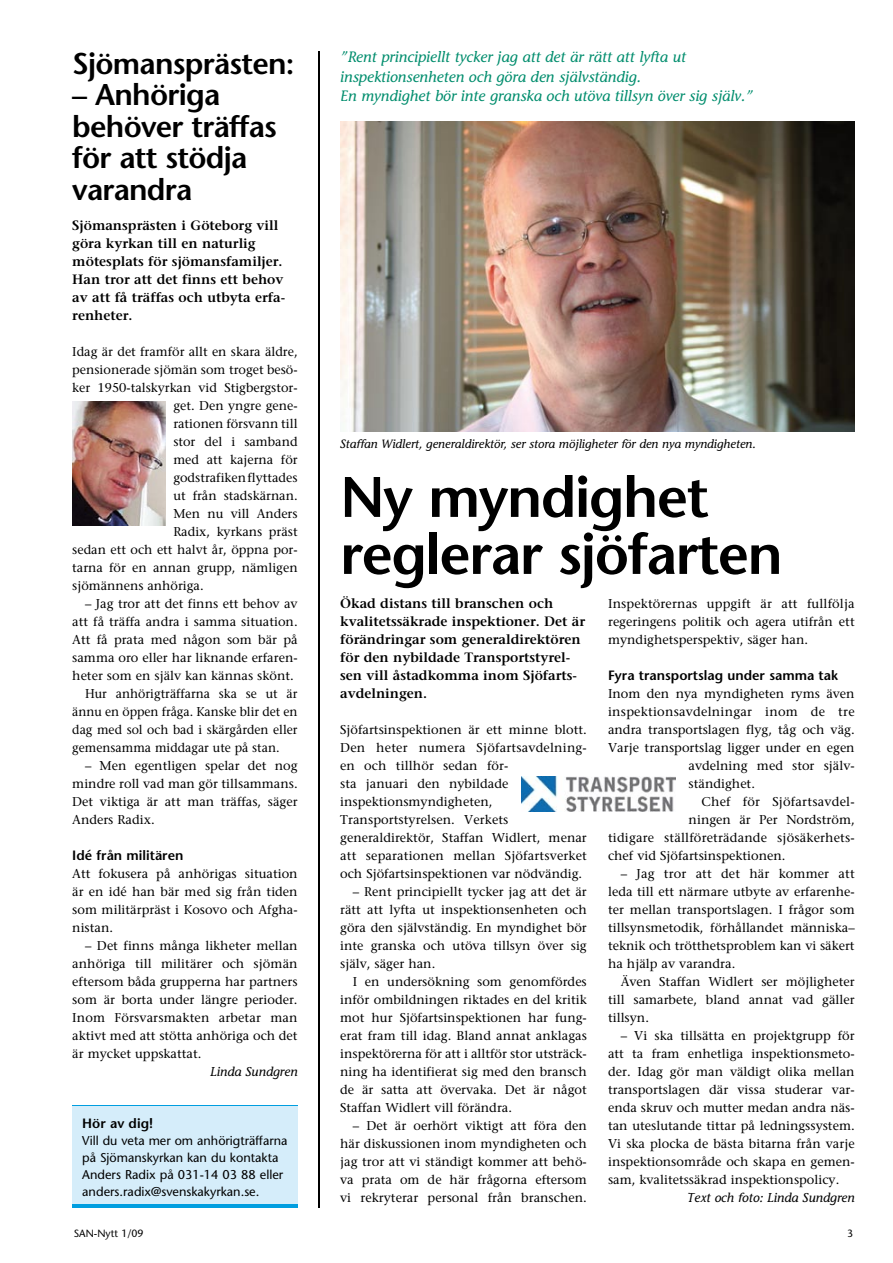
<style>
.page{position:relative;width:893px;height:1263px;background:#fff}
.page>*{position:absolute;margin:0;border:0;box-sizing:border-box;transform-origin:0 0}
.t1{font:600 57px/57px "Stone Sans";letter-spacing:-.025em;color:#000}
.t2{font:600 30px/31.5px "Stone Sans";letter-spacing:-.025em;color:#000}
.t3{font:italic 15px/19.5px "Stone Informal";color:#008d6d}
.t4{font:600 13.5px/18px "Stone Serif";color:#000}
.t5{font:600 13.5px "Stone Sans";color:#000}
.t6{font:12.75px/18px "Stone Serif";color:#000;text-align:justify}
.t7{font:12.75px "Stone Serif";color:#000;scale:.96 1}
.t8{font:12.75px/16.8px "Stone Sans";color:#000}
.t9{font:italic 12.75px "Stone Informal";color:#000}
.t10{font:12.75px "Stone Serif";letter-spacing:.02em;color:#000}
.t11{font:italic 12px "Stone Informal";color:#000}
.t12{font:10.5px "Stone Sans";color:#000}
</style>
<div class="page">
<div style="left:72px;top:1106px;width:226px;height:99px;background:#d5edfa"></div>
<hr style="left:72px;top:1105px;width:226px;height:1px;background:#009ee0">
<hr style="left:72px;top:1205px;width:226px;height:3px;background:#009ee0">
<img style="left:72px;top:402px;width:94px;height:123px">
<hr style="left:318px;top:51px;width:2px;height:1157px;background:#000">
<img style="left:340px;top:121px;width:515px;height:311px">
<img style="left:521px;top:776px;width:155px;height:35px">
<h2 class="t2" style="left:72px;top:47px;width:224px">Sjömansprästen:</h2>
<h2 class="t2" style="left:72px;top:79px;width:206px">– Anhöriga behöver träffas för att stödja varandra</h2>
<p class="t4" style="left:72px;top:216px;width:214px">Sjömansprästen i Göteborg vill göra kyrkan till en naturlig mötesplats för sjömansfamiljer.<br>Han tror att det finns ett behov av att få träffas och utbyta erfa&shy;renheter.</p>
<p class="t6" style="left:72px;top:343px;width:227px">Idag är det framför allt en skara äldre,</p>
<p class="t6" style="left:72px;top:361px;width:227px">pensionerade sjömän som troget besö-</p>
<p class="t6" style="left:72px;top:379px;width:227px">ker 1950-talskyrkan vid Stigbergstor-</p>
<p class="t6" style="left:173px;top:397px;width:126px">get. Den yngre gene-</p>
<p class="t6" style="left:173px;top:415px;width:126px">rationen försvann till</p>
<p class="t6" style="left:173px;top:433px;width:126px">stor del i samband</p>
<p class="t6" style="left:173px;top:451px;width:126px">med att kajerna för</p>
<p class="t6" style="left:173px;top:469px;width:126px">godstrafiken flyttades</p>
<p class="t6" style="left:173px;top:487px;width:126px">ut från stadskärnan.</p>
<p class="t6" style="left:173px;top:505px;width:126px">Men nu vill Anders</p>
<p class="t6" style="left:173px;top:523px;width:126px">Radix, kyrkans präst</p>
<p class="t6" style="left:72px;top:541px;width:227px">sedan ett och ett halvt år, öppna por-</p>
<p class="t6" style="left:72px;top:559px;width:227px">tarna för en annan grupp, nämligen</p>
<p class="t6" style="left:72px;top:577px;width:133px">sjömännens anhöriga.</p>
<p class="t6" style="left:85px;top:595px;width:214px">– Jag tror att det finns ett behov av</p>
<p class="t6" style="left:72px;top:613px;width:227px">att få träffa andra i samma situation.</p>
<p class="t6" style="left:72px;top:631px;width:227px">Att få prata med någon som bär på</p>
<p class="t6" style="left:72px;top:649px;width:227px">samma oro eller har liknande erfaren-</p>
<p class="t6" style="left:72px;top:667px;width:223px">heter som en själv kan kännas skönt.</p>
<p class="t7" style="left:85px;top:686px;width:223px">Hur anhörigträffarna ska se ut är</p>
<p class="t7" style="left:72px;top:704px;width:236px">ännu en öppen fråga. Kanske blir det en</p>
<p class="t7" style="left:72px;top:722px;width:236px">dag med sol och bad i skärgården eller</p>
<p class="t7" style="left:72px;top:740px;width:217px">gemensamma middagar ute på stan.</p>
<p class="t6" style="left:72px;top:757px;width:227px;text-indent:13px">– Men egentligen spelar det nog mindre roll vad man gör tillsammans.<br>Det viktiga är att man träffas, säger Anders Radix.</p>
<p class="t5" style="left:72px;top:847px;width:113px">Idé från militären</p>
<p class="t6" style="left:72px;top:865px;width:227px">Att fokusera på anhörigas situation är en idé han bär med sig från tiden som militärpräst i Kosovo och Afgha&shy;nistan.</p>
<p class="t6" style="left:72px;top:937px;width:227px;text-indent:13px">– Det finns många likheter mellan anhöriga till militärer och sjömän eftersom båda grupperna har partners som är borta under längre perioder.<br>Inom Försvarsmakten arbetar man aktivt med att stötta anhöriga och det är mycket uppskattat.</p>
<p class="t9" style="left:210px;top:1064px;width:89px">Linda Sundgren</p>
<p class="t5" style="left:82px;top:1115px;width:72px">Hör av dig!</p>
<p class="t8" style="left:82px;top:1132px;width:207px">Vill du veta mer om anhörigträffarna på Sjömanskyrkan kan du kontakta Anders Radix på 031-14 03 88 eller anders.radix@svenskakyrkan.se.</p>
<p class="t3" style="left:340px;top:47px;width:414px">”Rent principiellt tycker jag att det är rätt att lyfta ut inspektionsenheten och göra den självständig.<br>En myndighet bör inte granska och utöva tillsyn över sig själv.”</p>
<p class="t11" style="left:340px;top:437px;width:417px">Staffan Widlert, generaldirektör, ser stora möjligheter för den nya myndigheten.</p>
<h1 class="t1" style="left:340px;top:468px;width:444px">Ny myndighet reglerar sjöfarten</h1>
<p class="t4" style="left:340px;top:594px;width:247px">Ökad distans till branschen och kvalitetssäkrade inspektioner. Det är förändringar som generaldirektören för den nybildade Transportstyrel&shy;sen vill åstadkomma inom Sjöfarts&shy;avdelningen.</p>
<p class="t6" style="left:340px;top:721px;width:248px;text-align:left">Sjöfartsinspektionen är ett minne blott.<br>Den heter numera Sjöfartsavdelning&shy;en och tillhör sedan för-<br>sta januari den nybildade inspektionsmyndigheten, Transportstyrelsen. Verkets generaldirektör, Staffan Widlert, menar att separationen mellan Sjöfartsverket och Sjöfartsinspektionen var nödvändig.</p>
<p class="t6" style="left:340px;top:883px;width:248px;text-indent:13px">– Rent principiellt tycker jag att det är rätt att lyfta ut inspektionsenheten och göra den självständig. En myndighet bör inte granska och utöva tillsyn över sig själv, säger han.</p>
<p class="t6" style="left:340px;top:973px;width:248px;text-indent:13px">I en undersökning som genomfördes inför ombildningen riktades en del kritik mot hur Sjöfartsinspektionen har fung&shy;erat fram till idag. Bland annat anklagas inspektörerna för att i alltför stor utsträck&shy;ning ha identifierat sig med den bransch de är satta att övervaka. Det är något Staffan Widlert vill förändra.</p>
<p class="t6" style="left:340px;top:1117px;width:248px;text-indent:13px">– Det är oerhört viktigt att föra den här diskussionen inom myndigheten och jag tror att vi ständigt kommer att behö&shy;va prata om de här frågorna eftersom vi rekryterar personal från branschen.</p>
<p class="t6" style="left:608px;top:595px;width:248px">Inspektörernas uppgift är att fullfölja regeringens politik och agera utifrån ett myndighetsperspektiv, säger han.</p>
<p class="t5" style="left:608px;top:667px;width:231px">Fyra transportslag under samma tak</p>
<p class="t6" style="left:608px;top:685px;width:248px">Inom den nya myndigheten ryms även</p>
<p class="t10" style="left:608px;top:704px;width:248px">inspektionsavdelningar inom de tre</p>
<p class="t6" style="left:608px;top:721px;width:248px">andra transportslagen flyg, tåg och väg.</p>
<p class="t6" style="left:608px;top:739px;width:248px">Varje transportslag ligger under en egen</p>
<p class="t6" style="left:689px;top:757px;width:168px">avdelning med stor själv-</p>
<p class="t6" style="left:689px;top:775px;width:68px">ständighet.</p>
<p class="t6" style="left:701px;top:793px;width:155px">Chef för Sjöfartsavdel-</p>
<p class="t6" style="left:689px;top:811px;width:168px">ningen är Per Nordström,</p>
<p class="t6" style="left:608px;top:829px;width:248px">tidigare ställföreträdande sjösäkerhets-</p>
<p class="t6" style="left:608px;top:847px;width:179px">chef vid Sjöfartsinspektionen.</p>
<p class="t6" style="left:608px;top:865px;width:248px;text-indent:13px">– Jag tror att det här kommer att leda till ett närmare utbyte av erfarenhe&shy;ter mellan transportslagen. I frågor som tillsynsmetodik, förhållandet människa– teknik och trötthetsproblem kan vi säkert ha hjälp av varandra.</p>
<p class="t6" style="left:608px;top:973px;width:248px;text-indent:13px">Även Staffan Widlert ser möjligheter till samarbete, bland annat vad gäller tillsyn.</p>
<p class="t6" style="left:608px;top:1027px;width:248px;text-indent:13px">– Vi ska tillsätta en projektgrupp för att ta fram enhetliga inspektionsmeto&shy;der. Idag gör man väldigt olika mellan transportslagen där vissa studerar var&shy;enda skruv och mutter medan andra näs&shy;tan uteslutande tittar på ledningssystem.<br>Vi ska plocka de bästa bitarna från varje inspektionsområde och skapa en gemen&shy;sam, kvalitetssäkrad inspektionspolicy.</p>
<p class="t9" style="left:687px;top:1190px;width:169px">Text och foto: Linda Sundgren</p>
<p class="t12" style="left:74px;top:1227px;width:71px">SAN-Nytt 1/09</p>
<p class="t12" style="left:847px;top:1227px;width:8px">3</p>
</div>
